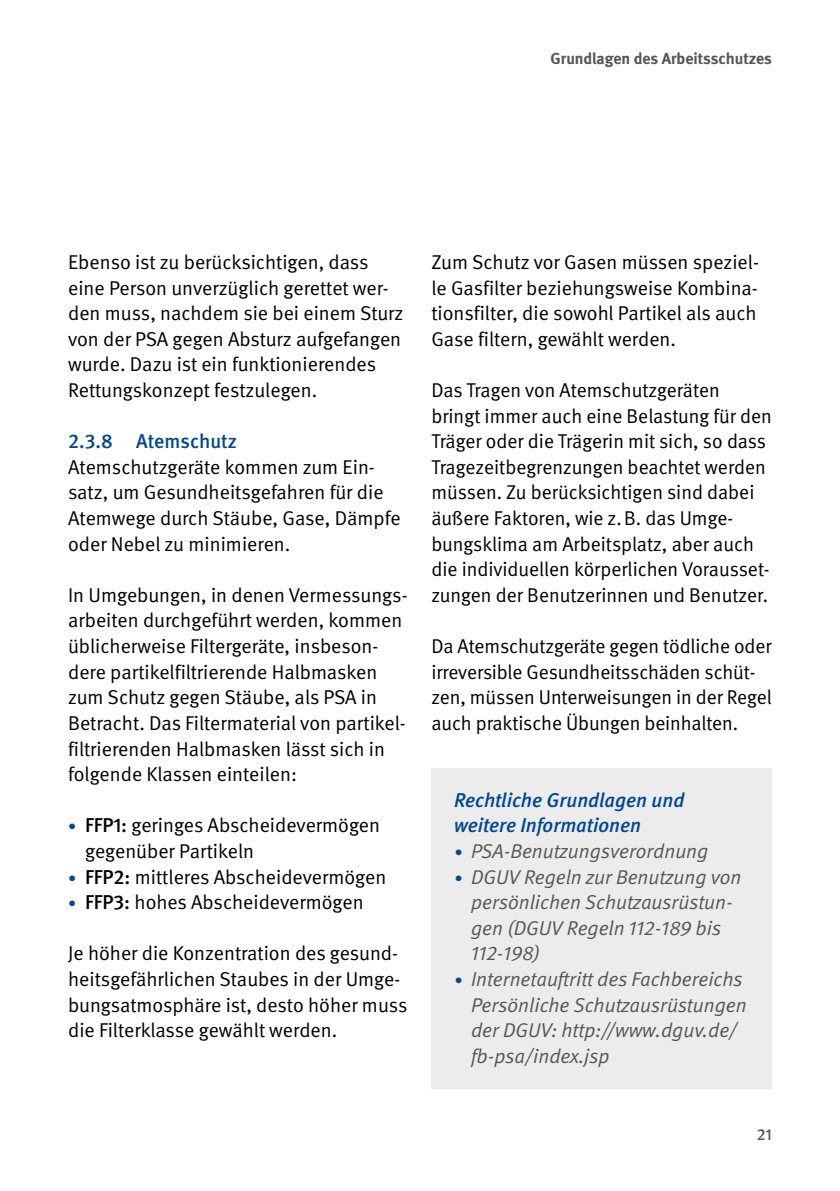
<style>
.page{position:relative;width:840px;height:1191px;background:#fff}
.page>*{position:absolute;margin:0;border:0;box-sizing:border-box;transform-origin:0 0}
.Fließtext_FT_Abstand_vor{font:20px/25.6px "DGUV Meta";color:#000}
.Fließtext_FT_Abstand_danach{font:20px/25.6px "DGUV Meta";color:#000}
.t1{font:italic 20px/25.6px "DGUV Meta";color:#565655}
.Fließtext_Rechtliche_Grundlagen{font:italic 500 20px/25.6px "DGUV Meta";color:#004893}
.Überschriften_H3{font:500 20px "DGUV Meta";color:#004893}
.t2{font:700 16px "DGUV Meta";color:#565655}
.t3{font:500 16px "DGUV Meta";color:#565655}
.s1{font-size:16px;color:#004893}
.s2{font-weight:500}
</style>
<div class="page">
<div style="left:431px;top:768px;width:340px;height:321px;background:#ececec"></div>
<p class="t2" style="left:550px;top:49px;width:223px">Grundlagen des Arbeitsschutzes</p>
<p class="Fließtext_FT_Abstand_vor" style="left:68px;top:250px;width:337px">Ebenso ist zu berücksichtigen, dass eine Person unverzüglich gerettet wer&shy;den muss, nachdem sie bei einem Sturz von der PSA gegen Absturz aufgefangen wurde. Dazu ist ein funktionierendes Rettungskonzept festzulegen.</p>
<h3 class="Überschriften_H3" style="left:68px;top:430px;width:170px">2.3.8 Atemschutz</h3>
<p class="Fließtext_FT_Abstand_danach" style="left:68px;top:454px;width:334px">Atemschutzgeräte kommen zum Ein&shy;satz, um Gesundheitsgefahren für die Atemwege durch Stäube, Gase, Dämpfe oder Nebel zu minimieren.</p>
<p class="Fließtext_FT_Abstand_danach" style="left:68px;top:582px;width:341px">In Umgebungen, in denen Vermessungs&shy;arbeiten durchgeführt werden, kommen üblicherweise Filtergeräte, insbeson&shy;dere partikelfiltrierende Halbmasken zum Schutz gegen Stäube, als PSA in Betracht. Das Filtermaterial von partikel&shy;filtrierenden Halbmasken lässt sich in folgende Klassen einteilen:</p>
<p class="Fließtext_FT_Abstand_vor" style="left:85px;top:813px;width:296px;text-indent:-17px"><span class="s1">•</span> <span class="s2">FFP1:</span> geringes Abscheidevermögen gegenüber Partikeln</p>
<p class="Fließtext_FT_Abstand_vor" style="left:68px;top:864px;width:319px"><span class="s1">•</span> <span class="s2">FFP2:</span> mittleres Abscheidevermögen</p>
<p class="Fließtext_FT_Abstand_vor" style="left:68px;top:890px;width:297px"><span class="s1">•</span> <span class="s2">FFP3:</span> hohes Abscheidevermögen</p>
<p class="Fließtext_FT_Abstand_vor" style="left:68px;top:941px;width:341px">Je höher die Konzentration des gesund&shy;heitsgefährlichen Staubes in der Umge&shy;bungsatmosphäre ist, desto höher muss die Filterklasse gewählt werden.</p>
<p class="Fließtext_FT_Abstand_vor" style="left:431px;top:250px;width:329px;text-align:justify">Zum Schutz vor Gasen müssen speziel&shy;le Gasfilter beziehungsweise Kombina&shy;tionsfilter, die sowohl Partikel als auch Gase filtern, gewählt werden.</p>
<p class="Fließtext_FT_Abstand_vor" style="left:431px;top:378px;width:342px">Das Tragen von Atemschutzgeräten bringt immer auch eine Belastung für den Träger oder die Trägerin mit sich, so dass Tragezeitbegrenzungen beachtet werden müssen. Zu berücksichtigen sind dabei äußere Faktoren, wie z.B. das Umge&shy;bungsklima am Arbeitsplatz, aber auch die individuellen körperlichen Vorausset&shy;zungen der Benutzerinnen und Benutzer.</p>
<p class="Fließtext_FT_Abstand_vor" style="left:431px;top:634px;width:342px">Da Atemschutzgeräte gegen tödliche oder irreversible Gesundheitsschäden schüt&shy;zen, müssen Unterweisungen in der Regel auch praktische Übungen beinhalten.</p>
<p class="Fließtext_Rechtliche_Grundlagen" style="left:454px;top:787px;width:232px">Rechtliche Grundlagen und weitere Informationen</p>
<p class="t1" style="left:454px;top:838px;width:256px"><span class="s1">•</span> PSA-Benutzungsverordnung</p>
<p class="t1" style="left:471px;top:864px;width:271px;text-indent:-17px"><span class="s1">•</span> DGUV Regeln zur Benutzung von persönlichen Schutzausrüstun&shy;gen (DGUV Regeln 112-189 bis<br>112-198)</p>
<p class="t1" style="left:471px;top:966px;width:277px;text-indent:-17px"><span class="s1">•</span> Internetauftritt des Fachbereichs<br>Persönliche Schutzausrüstungen der DGUV: http://www.dguv.de/ fb-psa/index.jsp</p>
<p class="t3" style="left:756px;top:1124px;width:16px">21</p>
</div>
